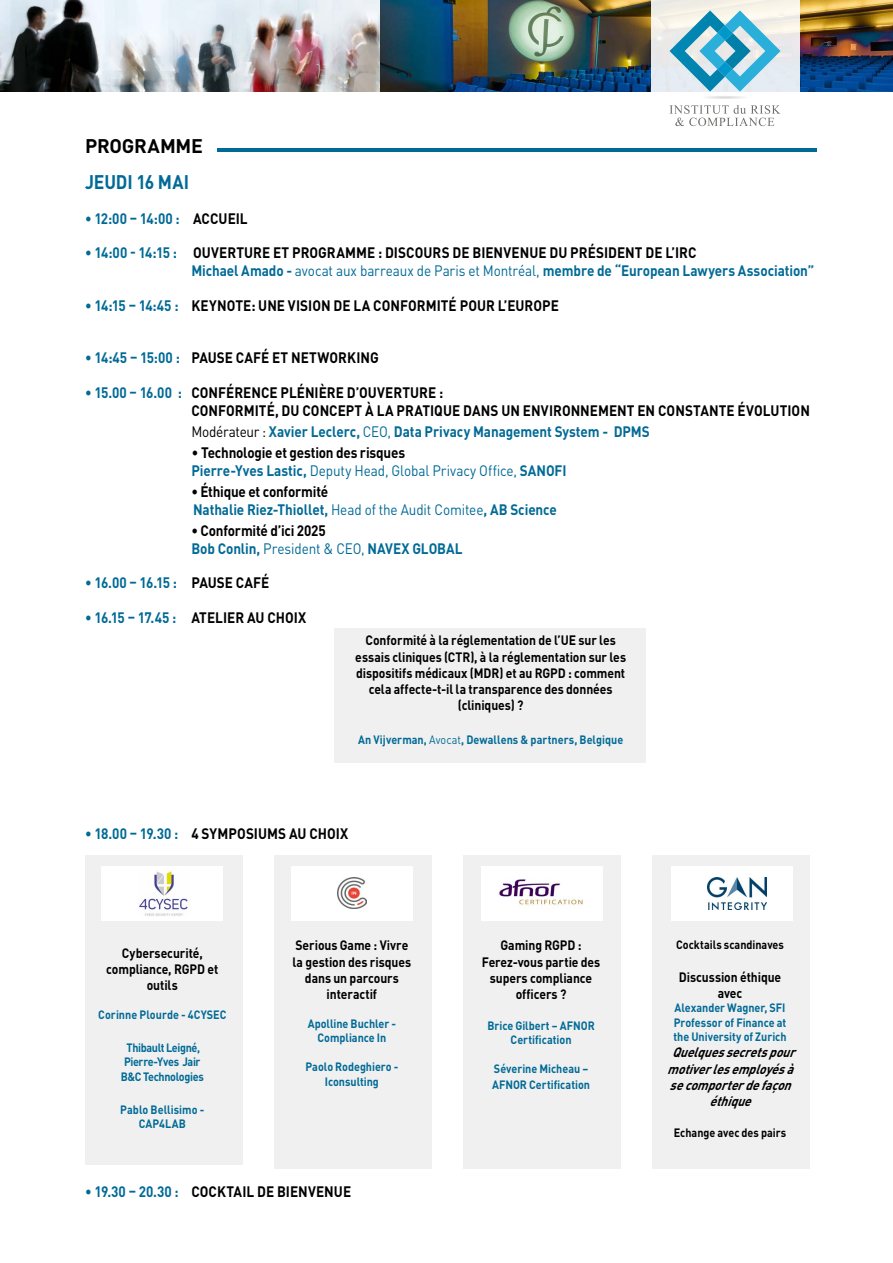
<style>
.page{position:relative;width:893px;height:1263px;background:#fff}
.page>*{position:absolute;margin:0;border:0;box-sizing:border-box;transform-origin:0 0}
.t1{font:700 19.5px "DINOT";letter-spacing:-.01em;color:#006a96;scale:.9 1}
.t2{font:700 19.5px "DINOT";letter-spacing:-.01em;color:#000}
.t3{font:700 15px/18px "DINOT";letter-spacing:-.005em;color:#006a96;scale:.9 1}
.t4{font:700 15px/18px "DINOT";color:#000;scale:.9 1}
.t5{font:15px/18px "DINOT";letter-spacing:-.005em;color:#006a96;scale:.9 1}
.t6{font:700 13.5px/16.2px "DINOT";letter-spacing:-.005em;color:#000;text-align:center;scale:.9 1}
.t7{font:italic 700 13.5px/16.2px "DINOT";color:#000;text-align:center;scale:.9 1}
.t8{font:700 12px/14.4px "DINOT";color:#006a96;text-align:center;scale:.9 1}
.t9{font:700 12px/14.4px "DINOT";letter-spacing:-.035em;color:#006a96;text-align:center;scale:.9 1}
.t10{font:700 12px "DINOT";color:#000;scale:.9 1}
.s1{color:#000}
.s2{font-weight:400}
.s3{color:#006a96}
.s4{font-weight:400;color:#000}
.s5{font-weight:700;color:#000}
.s6{font-weight:700}
</style>
<div class="page">
<img style="left:379px;top:0;width:514px;height:91px">
<div style="left:334px;top:628px;width:312px;height:135px;background:#f0f0f0"></div>
<img style="left:0;top:0;width:379px;height:91px">
<svg style="left:651px;top:0;width:148px;height:114px"></svg>
<svg style="left:669px;top:105px;width:111px;height:21px"></svg>
<hr style="left:702px;top:96px;width:46px;height:3px;background:#fafafa;border-radius:50%">
<hr style="left:704px;top:96px;width:42px;height:3px;background:#f4f4f4;border-radius:50%">
<hr style="left:706px;top:96px;width:38px;height:3px;background:#f0f0f0;border-radius:50%">
<hr style="left:708px;top:96px;width:34px;height:3px;background:#ebebeb;border-radius:50%">
<svg style="left:669px;top:10px;width:111px;height:88px;background:#9acddd"></svg>
<hr style="left:217px;top:149px;width:599px;height:3px;background:#006a96">
<div style="left:85px;top:855px;width:158px;height:309px;background:#f0f0f0"></div>
<div style="left:274px;top:855px;width:158px;height:314px;background:#f0f0f0"></div>
<div style="left:463px;top:855px;width:158px;height:314px;background:#f0f0f0"></div>
<div style="left:652px;top:855px;width:158px;height:314px;background:#f0f0f0"></div>
<div style="left:101px;top:866px;width:122px;height:54px;background:#fff"></div>
<div style="left:291px;top:866px;width:122px;height:54px;background:#fff"></div>
<div style="left:481px;top:866px;width:122px;height:54px;background:#fff"></div>
<div style="left:671px;top:866px;width:122px;height:54px;background:#fff"></div>
<img style="left:139px;top:871px;width:49px;height:45px">
<img style="left:338px;top:877px;width:28px;height:32px">
<img style="left:499px;top:879px;width:84px;height:26px">
<img style="left:707px;top:877px;width:60px;height:33px">
<h1 class="t2" style="left:85px;top:132px;width:119px">PROGRAMME</h1>
<h1 class="t1" style="left:85px;top:169px;width:117px">JEUDI 16 MAI</h1>
<p class="t3" style="left:85px;top:209px;width:182px">• 12:00 – 14:00 : <span class="s1">ACCUEIL</span></p>
<p class="t3" style="left:191px;top:243px;width:694px;text-indent:-106px">• 14:00 - 14:15 : <span class="s1">OUVERTURE ET PROGRAMME : DISCOURS DE BIENVENUE DU PRÉSIDENT DE L’IRC<br></span>Michael Amado - <span class="s2">avocat aux barreaux de Paris et Montréal,</span> membre de “European Lawyers Association”</p>
<p class="t4" style="left:85px;top:296px;width:528px"><span class="s3">• 14:15 – 14:45 :</span> KEYNOTE: UNE VISION DE LA CONFORMITÉ POUR L’EUROPE</p>
<p class="t4" style="left:85px;top:348px;width:328px"><span class="s3">• 14:45 – 15:00 :</span> PAUSE CAFÉ ET NETWORKING</p>
<p class="t4" style="left:191px;top:383px;width:689px;text-indent:-106px"><span class="s3">• 15.00 – 16.00 :</span> CONFÉRENCE PLÉNIÈRE D’OUVERTURE :<br>CONFORMITÉ, DU CONCEPT À LA PRATIQUE DANS UN ENVIRONNEMENT EN CONSTANTE ÉVOLUTION</p>
<p class="t3" style="left:191px;top:422px;width:511px"><span class="s4">Modérateur :</span> Xavier Leclerc, <span class="s2">CEO,</span> Data Privacy Management System - DPMS</p>
<p class="t5" style="left:191px;top:443px;width:418px"><span class="s1">•</span> <span class="s5">Technologie et gestion des risques<br></span><span class="s6">Pierre-Yves Lastic,</span> Deputy Head, Global Privacy Office, <span class="s6">SANOFI</span></p>
<p class="t3" style="left:191px;top:482px;width:408px"><span class="s1">• Éthique et conformité<br></span>Nathalie Riez-Thiollet, <span class="s2">Head of the Audit Comitee</span>, AB Science</p>
<p class="t3" style="left:191px;top:521px;width:303px"><span class="s1">• Conformité d’ici 2025<br></span>Bob Conlin, <span class="s2">President &amp; CEO,</span> NAVEX GLOBAL</p>
<p class="t3" style="left:85px;top:573px;width:206px">• 16.00 – 16.15 : <span class="s1">PAUSE CAFÉ</span></p>
<p class="t4" style="left:85px;top:608px;width:247px"><span class="s3">• 16.15 – 17.45 :</span> ATELIER AU CHOIX</p>
<p class="t6" style="left:355px;top:632px;width:302px">Conformité à la réglementation de l’UE sur les essais cliniques (CTR), à la réglementation sur les dispositifs médicaux (MDR) et au RGPD : comment cela affecte-t-il la transparence des données (cliniques) ?</p>
<p class="t8" style="left:358px;top:732px;width:296px">An Vijverman, <span class="s2">Avocat</span>, Dewallens &amp; partners, Belgique</p>
<p class="t4" style="left:85px;top:824px;width:294px"><span class="s3">• 18.00 – 19.30 :</span> 4 SYMPOSIUMS AU CHOIX</p>
<p class="t6" style="left:106px;top:944px;width:126px">Cybersecurité, compliance, RGPD et outils</p>
<p class="t8" style="left:98px;top:1007px;width:144px">Corinne Plourde - 4CYSEC</p>
<p class="t9" style="left:121px;top:1040px;width:94px">Thibault Leigné,<br>Pierre-Yves Jair<br>B&amp;C Technologies</p>
<p class="t8" style="left:120px;top:1102px;width:95px">Pablo Bellisimo -<br>CAP4LAB</p>
<p class="t6" style="left:293px;top:937px;width:133px">Serious Game : Vivre la gestion des risques dans un parcours interactif</p>
<p class="t8" style="left:308px;top:1016px;width:100px">Apolline Buchler -<br>Compliance In</p>
<p class="t8" style="left:305px;top:1059px;width:105px">Paolo Rodeghiero -<br>Iconsulting</p>
<p class="t4" style="left:85px;top:1182px;width:297px"><span class="s3">• 19.30 – 20.30 :</span> COCKTAIL DE BIENVENUE</p>
<p class="t6" style="left:482px;top:937px;width:133px">Gaming RGPD :<br>Ferez-vous partie des supers compliance officers ?</p>
<p class="t8" style="left:487px;top:1018px;width:121px">Brice Gilbert – AFNOR<br>Certification</p>
<p class="t8" style="left:492px;top:1060px;width:110px;line-height:16.2px;text-align:left">Séverine Micheau –<br>AFNOR Certification</p>
<p class="t10" style="left:676px;top:937px;width:121px">Cocktails scandinaves</p>
<p class="t6" style="left:679px;top:968px;width:115px">Discussion éthique avec</p>
<p class="t8" style="left:673px;top:1000px;width:127px;text-align:justify">Alexander Wagner, SFI Professor of Finance at the University of Zurich</p>
<p class="t7" style="left:667px;top:1044px;width:150px">Quelquessecretspour motiverlesemployésà secomporterdefaçon éthique</p>
<p class="t10" style="left:674px;top:1124px;width:126px">Echange avec des pairs</p>
</div>
